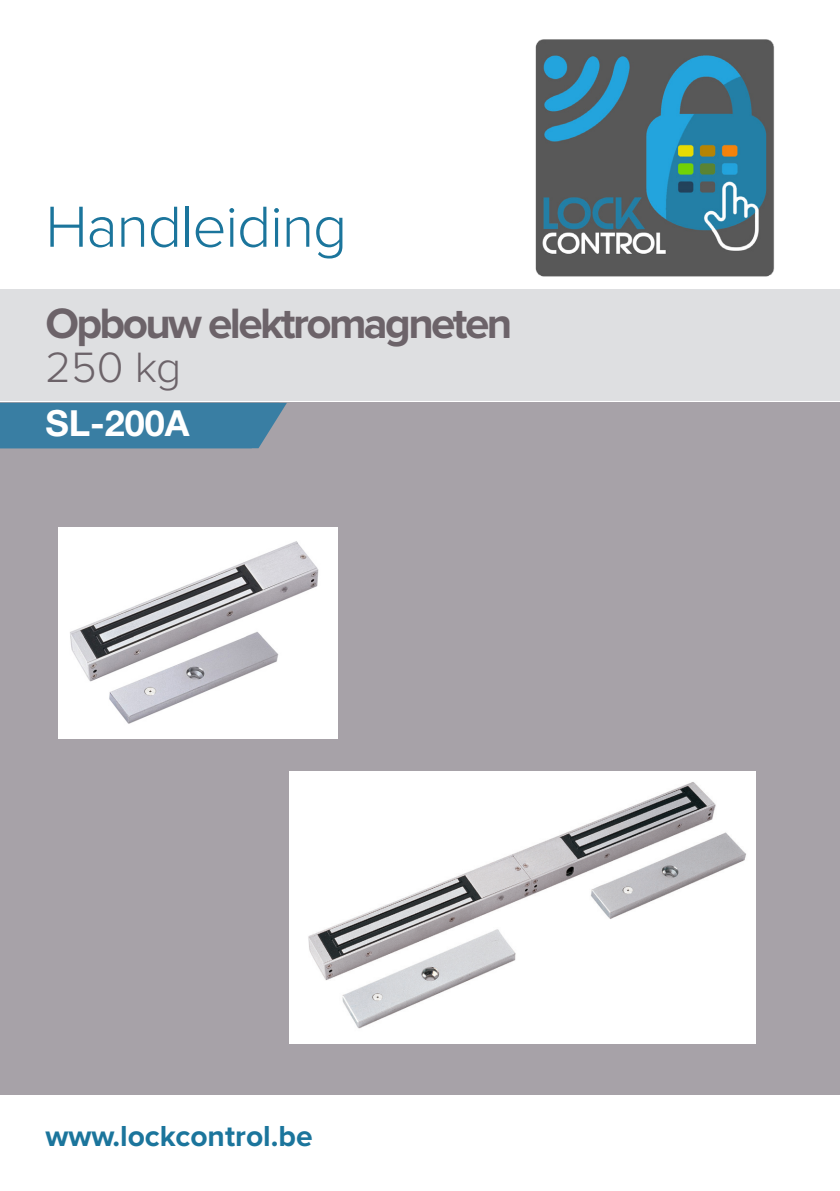
<style>
.page{position:relative;width:840px;height:1191px;background:#fff}
.page>*{position:absolute;margin:0;border:0;box-sizing:border-box;transform-origin:0 0}
.ParaStyle01-Interlin{font:300 60px "Proxima Nova";letter-spacing:-.02em;color:#1b759c}
.ParaStyle03-Interlin{font:700 44px "Proxima Nova";letter-spacing:-.06em;color:#6c6369}
.ParaStyle03-Interlin-2{font:300 44px "Proxima Nova";color:#6c6369}
.ParaStyle04-Interlin{font:700 36px "Helvetica Neue LT Std";color:#fff}
.ParaStyle02-Interlin{font:700 30px "Proxima Nova";color:#1b759c}
</style>
<div class="page">
<div style="left:0;top:402px;width:839px;height:692px;background:#a7a2a8"></div>
<div style="left:0;top:403px;width:287px;height:45px;background:#397ea3"></div>
<div style="left:0;top:289px;width:839px;height:112px;background:#dedfe1"></div>
<img style="left:535px;top:39px;width:240px;height:238px">
<img style="left:289px;top:771px;width:465px;height:272px">
<img style="left:58px;top:527px;width:279px;height:211px">
<p class="ParaStyle01-Interlin" style="left:45px;top:182px;width:303px">Handleiding</p>
<p class="ParaStyle03-Interlin" style="left:45px;top:291px;width:468px">Opbouw elektromagneten</p>
<p class="ParaStyle03-Interlin-2" style="left:45px;top:335px;width:137px">250 kg</p>
<p class="ParaStyle04-Interlin" style="left:45px;top:401px;width:146px">SL-200A</p>
<p class="ParaStyle02-Interlin" style="left:45px;top:1113px;width:269px">www.lockcontrol.be</p>
</div>
